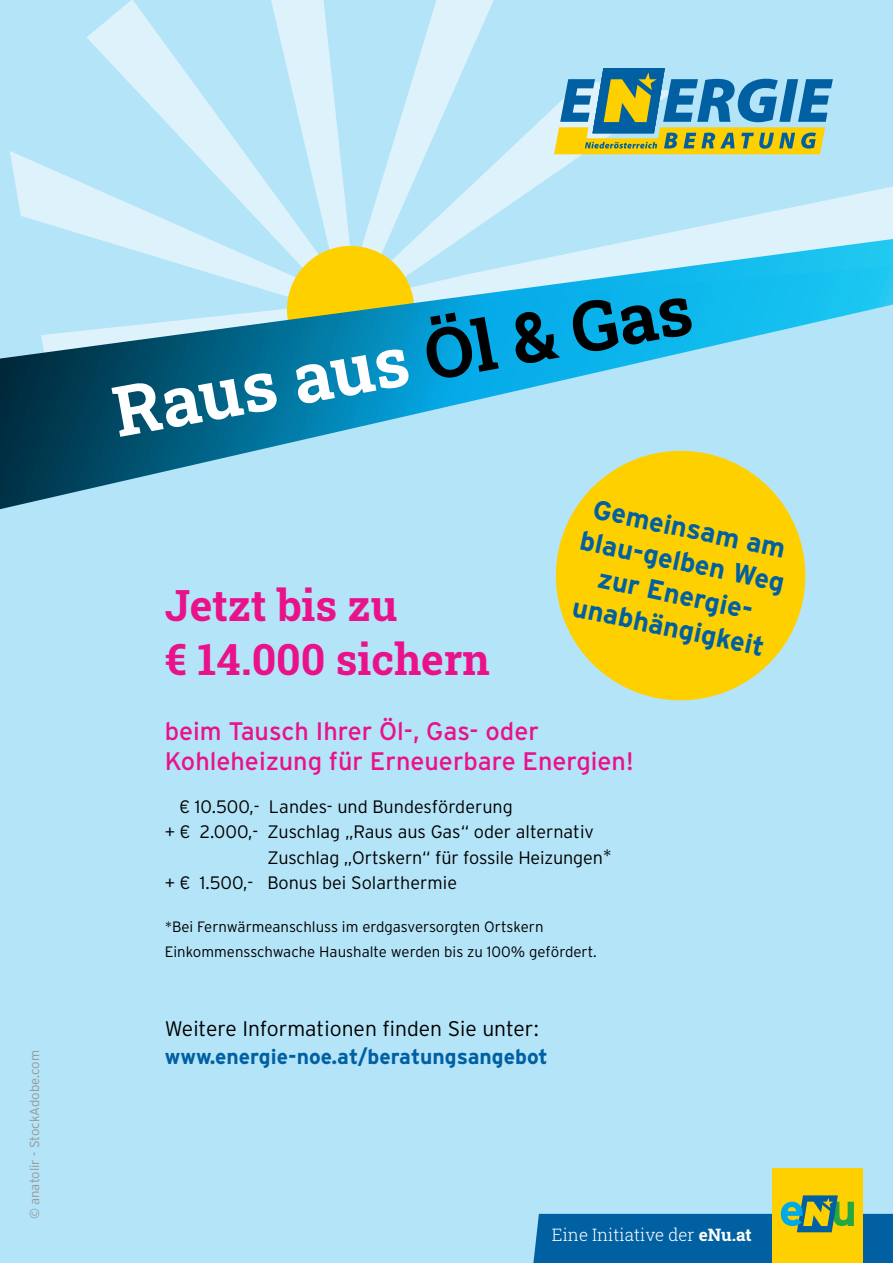
<style>
.page{position:relative;width:893px;height:1263px;background:#b4e4f8}
.page>*{position:absolute;margin:0;border:0;box-sizing:border-box;transform-origin:0 0}
.t1{font:700 69.75px "Roboto Slab";color:#fff}
.t2{font:700 42.9px/54.8px "Roboto Slab";color:#e9128b}
.t3{font:700 27.15px/33.5px "Interstate";color:#0060a1;text-align:center}
.t4{font:25.35px/29.5px "Interstate";color:#e9128b}
.t5{font:300 21.15px "Interstate";color:#000}
.t6{font:700 21.15px "Interstate";color:#0060a1}
.t7{font:300 18px "Interstate";color:#000}
.t8{font:300 17.1px "Roboto Slab";color:#fff}
.t9{font:300 15px/25.3px "Interstate";color:#000}
.t10{font:300 13.2px "Interstate";color:#979798}
.s1{color:#000}
.s2{font-weight:700}
</style>
<div class="page">
<svg style="left:10px;top:0;width:810px;height:185px"></svg>
<div style="left:772px;top:1169px;width:90px;height:94px;background:#ffd000"></div>
<svg style="left:0;top:185px;width:893px;height:325px"></svg>
<svg style="left:554px;top:68px;width:279px;height:86px"></svg>
<svg style="left:544px;top:439px;width:273px;height:262px;fill:#ffd000"></svg>
<svg style="left:533px;top:1195px;width:360px;height:68px"></svg>
<p class="t10" style="left:27px;top:1219px;width:171px;rotate:-90deg">© anatolir - StockAdobe.com</p>
<h1 class="t1" style="left:106px;top:365px;width:588px;rotate:-10deg">Raus aus <span class="s1">Öl &amp; Gas</span></h1>
<h2 class="t2" style="left:165px;top:576px;width:327px">Jetzt bis zu<br>€ 14.000 sichern</h2>
<h3 class="t3" style="left:591px;top:490px;width:210px;rotate:12deg">Gemeinsam am blau-gelben Weg zur Energie&shy;unabhängigkeit</h3>
<h3 class="t4" style="left:165px;top:716px;width:470px">beim Tausch Ihrer Öl-, Gas- oder<br>Kohleheizung für Erneuerbare Energien!</h3>
<p class="t7" style="left:180px;top:796px;width:335px">€ 10.500,- Landes- und Bundesförderung</p>
<p class="t7" style="left:165px;top:821px;width:431px">+ € 2.000,- Zuschlag „Raus aus Gas“ oder alternativ</p>
<p class="t7" style="left:268px;top:846px;width:346px">Zuschlag „Ortskern“ für fossile Heizungen*</p>
<p class="t7" style="left:165px;top:872px;width:294px">+ € 1.500,- Bonus bei Solarthermie</p>
<p class="t9" style="left:165px;top:914px;width:434px">*Bei Fernwärmeanschluss im erdgasversorgten Ortskern<br>Einkommensschwache Haushalte werden bis zu 100% gefördert.</p>
<p class="t5" style="left:165px;top:1016px;width:376px">Weitere Informationen finden Sie unter:</p>
<p class="t6" style="left:165px;top:1043px;width:385px">www.energie-noe.at/beratungsangebot</p>
<p class="t8" style="left:552px;top:1223px;width:201px">Eine Initiative der <span class="s2">eNu.at</span></p>
</div>
